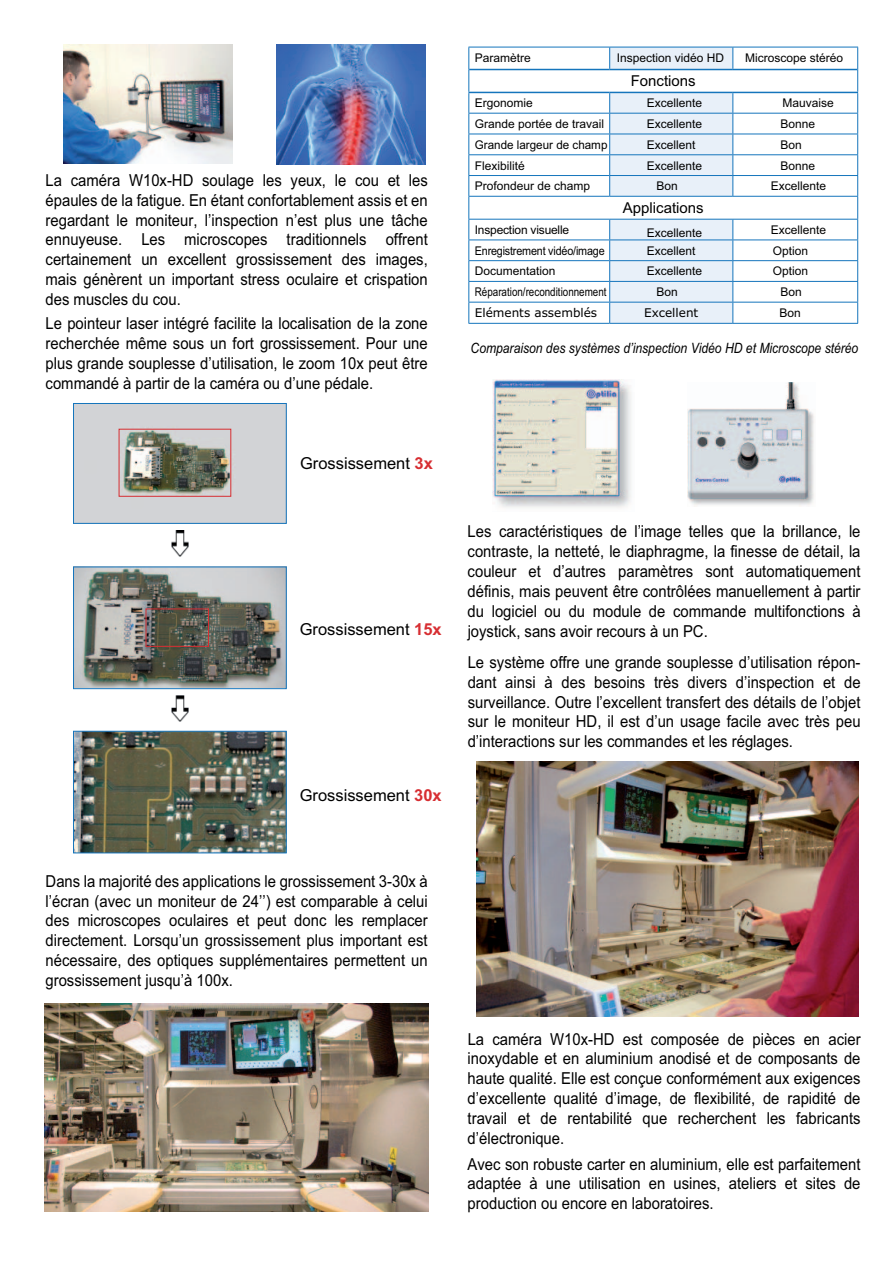
<style>
.page{position:relative;width:893px;height:1263px;background:#fff}
.page>*{position:absolute;margin:0;border:0;box-sizing:border-box;transform-origin:0 0}
.t1{font:16.5px/19.8px "Arial";color:#000;text-align:justify;scale:.9 1}
.t2{font:16.5px "Arial";color:#000}
.t3{font:15px "Arial";color:#000}
.t4{font:italic 14.25px "Arial";color:#000;scale:.85 1}
.t5{font:12px "Arial";color:#000}
.t6{font:12px "Arial";color:#000;scale:.82 1}
.t7{font:12px "Verdana";color:#000}
.t8{font:12px "Arial";color:#000;scale:.9 1}
.s1{font-weight:700;color:#d72e32}
</style>
<div class="page">
<svg style="left:468px;top:47px;width:390px;height:276px"></svg>
<hr style="left:468px;top:323px;width:142px;height:1px;background:#1575bc">
<hr style="left:610px;top:323px;width:123px;height:1px;background:#1575bc">
<hr style="left:733px;top:323px;width:125px;height:1px;background:#1575bc">
<hr style="left:469px;top:69px;width:141px;height:1px;background:#1575bc">
<hr style="left:610px;top:69px;width:123px;height:1px;background:#1575bc">
<hr style="left:733px;top:69px;width:124px;height:1px;background:#1575bc">
<hr style="left:468px;top:92px;width:142px;height:1px;background:#1575bc">
<hr style="left:610px;top:92px;width:123px;height:1px;background:#1575bc">
<hr style="left:733px;top:92px;width:125px;height:1px;background:#1575bc">
<img style="left:75px;top:733px;width:210px;height:118px">
<div style="left:73px;top:731px;width:214px;height:122px;border:1px solid #1575bc"></div>
<img style="left:75px;top:405px;width:210px;height:117px">
<div style="left:73px;top:403px;width:214px;height:121px;border:1px solid #1575bc"></div>
<div style="left:119px;top:429px;width:112px;height:68px;border:1px solid #d72e32"></div>
<img style="left:75px;top:569px;width:210px;height:118px">
<div style="left:73px;top:567px;width:214px;height:122px;border:1px solid #1575bc"></div>
<div style="left:146px;top:608px;width:63px;height:39px;border:1px solid #d72e32"></div>
<img style="left:171px;top:695px;width:17px;height:27px">
<img style="left:172px;top:530px;width:16px;height:26px">
<img style="left:476px;top:762px;width:383px;height:254px">
<img style="left:45px;top:1004px;width:383px;height:208px">
<img style="left:276px;top:45px;width:149px;height:119px">
<img style="left:64px;top:45px;width:168px;height:119px">
<img style="left:493px;top:379px;width:138px;height:129px">
<img style="left:687px;top:382px;width:127px;height:124px">
<p class="t1" style="left:46px;top:170px;width:426px">La caméra W10x-HD soulage les yeux, le cou et les épaules de la fatigue. En étant confortablement assis et en regardant le moniteur, l’inspection n’est plus une tâche ennuyeuse. Les microscopes traditionnels offrent certainement un excellent grossissement des images, mais génèrent un important stress oculaire et crispation des muscles du cou.</p>
<p class="t1" style="left:46px;top:314px;width:426px">Le pointeur laser intégré facilite la localisation de la zone recherchée même sous un fort grossissement. Pour une plus grande souplesse d’utilisation, le zoom 10x peut être commandé à partir de la caméra ou d’une pédale.</p>
<p class="t5" style="left:475px;top:50px;width:58px">Paramètre</p>
<p class="t5" style="left:617px;top:50px;width:109px">Inspection vidéo HD</p>
<p class="t5" style="left:745px;top:50px;width:100px">Microscope stéréo</p>
<p class="t3" style="left:631px;top:71px;width:67px">Fonctions</p>
<p class="t5" style="left:475px;top:95px;width:60px">Ergonomie</p>
<p class="t5" style="left:647px;top:95px;width:57px">Excellente</p>
<p class="t5" style="left:783px;top:95px;width:53px">Mauvaise</p>
<p class="t5" style="left:475px;top:116px;width:131px">Grande portée de travail</p>
<p class="t5" style="left:647px;top:116px;width:57px">Excellente</p>
<p class="t5" style="left:781px;top:116px;width:36px">Bonne</p>
<p class="t5" style="left:475px;top:137px;width:134px">Grande largeur de champ</p>
<p class="t5" style="left:647px;top:137px;width:50px">Excellent</p>
<p class="t5" style="left:781px;top:137px;width:23px">Bon</p>
<p class="t5" style="left:475px;top:157px;width:52px">Flexibilité</p>
<p class="t5" style="left:647px;top:157px;width:57px">Excellente</p>
<p class="t5" style="left:781px;top:157px;width:36px">Bonne</p>
<p class="t5" style="left:475px;top:178px;width:117px">Profondeur de champ</p>
<p class="t5" style="left:657px;top:178px;width:23px">Bon</p>
<p class="t5" style="left:771px;top:178px;width:57px">Excellente</p>
<p class="t3" style="left:623px;top:198px;width:82px">Applications</p>
<p class="t5" style="left:475px;top:222px;width:96px">Inspection visuelle</p>
<p class="t5" style="left:647px;top:225px;width:57px">Excellente</p>
<p class="t5" style="left:771px;top:222px;width:57px">Excellente</p>
<p class="t8" style="left:475px;top:243px;width:146px">Enregistrement vidéo/image</p>
<p class="t5" style="left:647px;top:243px;width:50px">Excellent</p>
<p class="t5" style="left:773px;top:243px;width:37px">Option</p>
<p class="t5" style="left:475px;top:263px;width:82px">Documentation</p>
<p class="t5" style="left:647px;top:263px;width:57px">Excellente</p>
<p class="t5" style="left:773px;top:263px;width:37px">Option</p>
<p class="t6" style="left:475px;top:284px;width:162px">Réparation/reconditionnement</p>
<p class="t5" style="left:657px;top:284px;width:23px">Bon</p>
<p class="t5" style="left:781px;top:284px;width:23px">Bon</p>
<p class="t7" style="left:475px;top:305px;width:124px">Eléments assemblés</p>
<p class="t7" style="left:644px;top:305px;width:56px">Excellent</p>
<p class="t5" style="left:780px;top:305px;width:23px">Bon</p>
<p class="t4" style="left:471px;top:339px;width:458px">Comparaison des systèmes d’inspection Vidéo HD et Microscope stéréo</p>
<p class="t2" style="left:300px;top:453px;width:134px">Grossissement <span class="s1">3x</span></p>
<p class="t2" style="left:300px;top:619px;width:144px">Grossissement <span class="s1">15x</span></p>
<p class="t2" style="left:300px;top:784px;width:144px">Grossissement <span class="s1">30x</span></p>
<p class="t1" style="left:468px;top:522px;width:438px">Les caractéristiques de l’image telles que la brillance, le contraste, la netteté, le diaphragme, la finesse de détail, la couleur et d’autres paramètres sont automatiquement définis, mais peuvent être contrôlées manuellement à partir du logiciel ou du module de commande multifonctions à joystick, sans avoir recours à un PC.</p>
<p class="t1" style="left:468px;top:652px;width:438px">Le système offre une grande souplesse d’utilisation répon&shy;dant ainsi à des besoins très divers d’inspection et de surveillance. Outre l’excellent transfert des détails de l’objet sur le moniteur HD, il est d’un usage facile avec très peu d’interactions sur les commandes et les réglages.</p>
<p class="t1" style="left:46px;top:871px;width:426px">Dans la majorité des applications le grossissement 3-30x à l’écran (avec un moniteur de 24’’) est comparable à celui des microscopes oculaires et peut donc les remplacer directement. Lorsqu’un grossissement plus important est nécessaire, des optiques supplémentaires permettent un grossissement jusqu’à 100x.</p>
<p class="t1" style="left:468px;top:1029px;width:438px">La caméra W10x-HD est composée de pièces en acier inoxydable et en aluminium anodisé et de composants de haute qualité. Elle est conçue conformément aux exigences d’excellente qualité d’image, de flexibilité, de rapidité de travail et de rentabilité que recherchent les fabricants d’électronique.</p>
<p class="t1" style="left:468px;top:1154px;width:438px">Avec son robuste carter en aluminium, elle est parfaitement adaptée à une utilisation en usines, ateliers et sites de production ou encore en laboratoires.</p>
</div>
